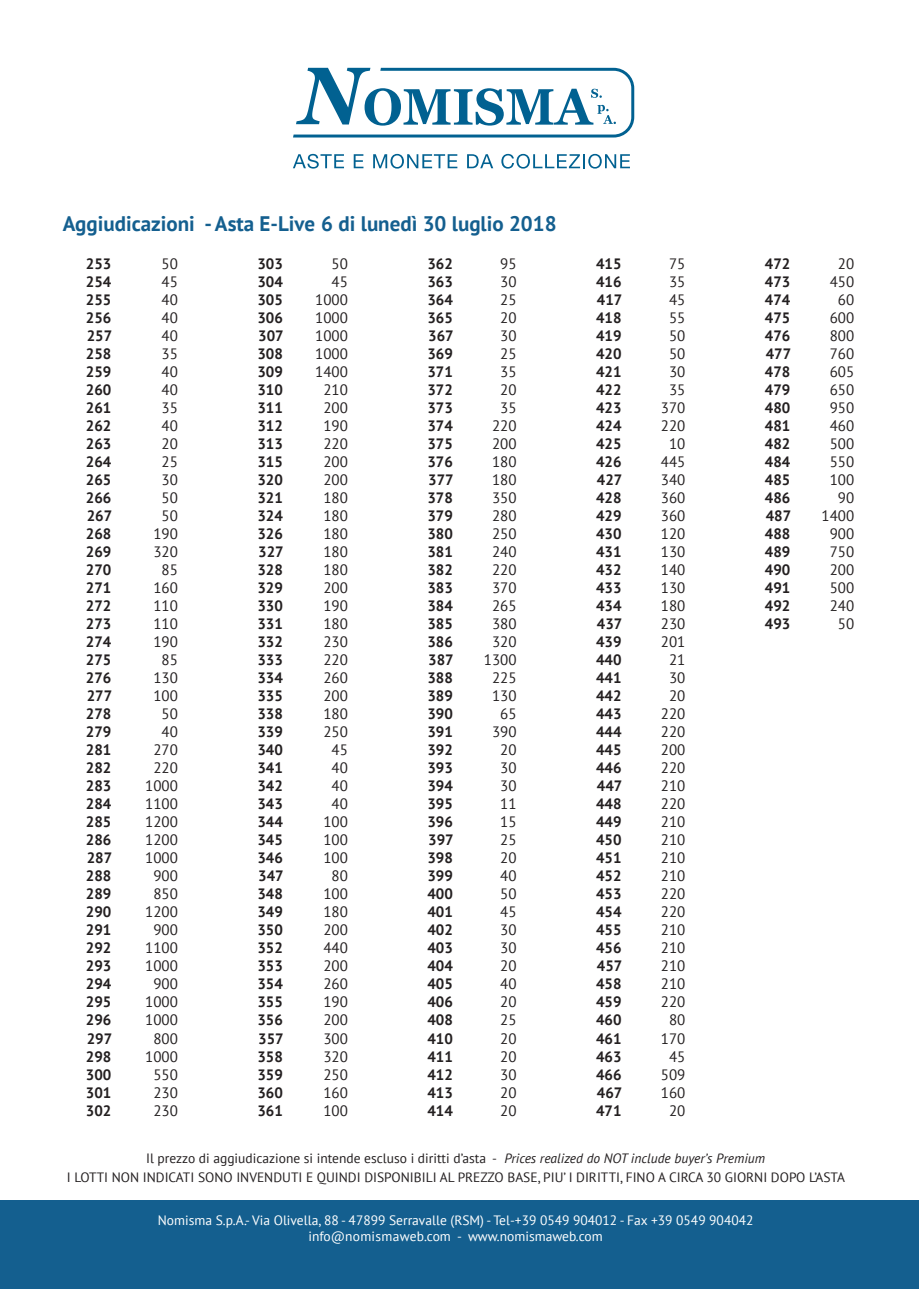
<style>
.page{position:relative;width:919px;height:1289px;background:#fff}
.page>*{position:absolute;margin:0;border:0;box-sizing:border-box;transform-origin:0 0}
.t1{font:700 21px "PT Sans";color:#145f8f}
.t2{font:700 15px/18px "PT Sans";color:#231f20;text-align:justify}
.t3{font:15px/18px "PT Sans";color:#231f20;text-align:right}
.t4{font:13.5px/19.5px "PT Sans";color:#231f20;text-align:center}
.t5{font:13.5px/16.5px "PT Sans";color:#fff;text-align:center}
.s1{font-style:italic}
</style>
<div class="page">
<div style="left:0;top:1200px;width:918px;height:88px;background:#145f8f"></div>
<svg style="left:293px;top:154px;width:51px;height:15px"></svg>
<svg style="left:353px;top:154px;width:10px;height:14px"></svg>
<svg style="left:373px;top:154px;width:84px;height:15px"></svg>
<svg style="left:467px;top:154px;width:26px;height:14px"></svg>
<svg style="left:501px;top:154px;width:129px;height:15px"></svg>
<svg style="left:293px;top:68px;width:341px;height:69px"></svg>
<h1 class="t1" style="left:63px;top:210px;width:495px">Aggiudicazioni - Asta E-Live 6 di lunedì 30 luglio 2018</h1>
<p class="t2" style="left:86px;top:254px;width:28px">253<br>254<br>255<br>256<br>257<br>258<br>259<br>260<br>261<br>262<br>263<br>264<br>265<br>266<br>267<br>268<br>269<br>270<br>271<br>272<br>273<br>274<br>275<br>276<br>277<br>278<br>279<br>281<br>282<br>283<br>284<br>285<br>286<br>287<br>288<br>289<br>290<br>291<br>292<br>293<br>294<br>295<br>296<br>297<br>298<br>300<br>301<br>302</p>
<p class="t3" style="left:145px;top:254px;width:34px">50<br>45<br>40<br>40<br>40<br>35<br>40<br>40<br>35<br>40<br>20<br>25<br>30<br>50<br>50<br>190<br>320<br>85<br>160<br>110<br>110<br>190<br>85<br>130<br>100<br>50<br>40<br>270<br>220<br>1000<br>1100<br>1200<br>1200<br>1000<br>900<br>850<br>1200<br>900<br>1100<br>1000<br>900<br>1000<br>1000<br>800<br>1000<br>550<br>230<br>230</p>
<p class="t2" style="left:257px;top:254px;width:28px">303<br>304<br>305<br>306<br>307<br>308<br>309<br>310<br>311<br>312<br>313<br>315<br>320<br>321<br>324<br>326<br>327<br>328<br>329<br>330<br>331<br>332<br>333<br>334<br>335<br>338<br>339<br>340<br>341<br>342<br>343<br>344<br>345<br>346<br>347<br>348<br>349<br>350<br>352<br>353<br>354<br>355<br>356<br>357<br>358<br>359<br>360<br>361</p>
<p class="t3" style="left:315px;top:254px;width:34px">50<br>45<br>1000<br>1000<br>1000<br>1000<br>1400<br>210<br>200<br>190<br>220<br>200<br>200<br>180<br>180<br>180<br>180<br>180<br>200<br>190<br>180<br>230<br>220<br>260<br>200<br>180<br>250<br>45<br>40<br>40<br>40<br>100<br>100<br>100<br>80<br>100<br>180<br>200<br>440<br>200<br>260<br>190<br>200<br>300<br>320<br>250<br>160<br>100</p>
<p class="t3" style="left:484px;top:254px;width:34px">95<br>30<br>25<br>20<br>30<br>25<br>35<br>20<br>35<br>220<br>200<br>180<br>180<br>350<br>280<br>250<br>240<br>220<br>370<br>265<br>380<br>320<br>1300<br>225<br>130<br>65<br>390<br>20<br>30<br>30<br>11<br>15<br>25<br>20<br>40<br>50<br>45<br>30<br>30<br>20<br>40<br>20<br>25<br>20<br>20<br>30<br>20<br>20</p>
<p class="t2" style="left:764px;top:254px;width:28px">472<br>473<br>474<br>475<br>476<br>477<br>478<br>479<br>480<br>481<br>482<br>484<br>485<br>486<br>487<br>488<br>489<br>490<br>491<br>492<br>493</p>
<p class="t2" style="left:427px;top:254px;width:28px">362<br>363<br>364<br>365<br>367<br>369<br>371<br>372<br>373<br>374<br>375<br>376<br>377<br>378<br>379<br>380<br>381<br>382<br>383<br>384<br>385<br>386<br>387<br>388<br>389<br>390<br>391<br>392<br>393<br>394<br>395<br>396<br>397<br>398<br>399<br>400<br>401<br>402<br>403<br>404<br>405<br>406<br>408<br>410<br>411<br>412<br>413<br>414</p>
<p class="t3" style="left:660px;top:254px;width:26px;text-align:center">75<br>35<br>45<br>55<br>50<br>50<br>30<br>35<br>370<br>220<br>10<br>445<br>340<br>360<br>360<br>120<br>130<br>140<br>130<br>180<br>230<br>201<br>21<br>30<br>20<br>220<br>220<br>200<br>220<br>210<br>220<br>210<br>210<br>210<br>210<br>220<br>220<br>210<br>210<br>210<br>210<br>220<br>80<br>170<br>45<br>509<br>160<br>20</p>
<p class="t2" style="left:596px;top:254px;width:28px">415<br>416<br>417<br>418<br>419<br>420<br>421<br>422<br>423<br>424<br>425<br>426<br>427<br>428<br>429<br>430<br>431<br>432<br>433<br>434<br>437<br>439<br>440<br>441<br>442<br>443<br>444<br>445<br>446<br>447<br>448<br>449<br>450<br>451<br>452<br>453<br>454<br>455<br>456<br>457<br>458<br>459<br>460<br>461<br>463<br>466<br>467<br>471</p>
<p class="t3" style="left:821px;top:254px;width:34px">20<br>450<br>60<br>600<br>800<br>760<br>605<br>650<br>950<br>460<br>500<br>550<br>100<br>90<br>1400<br>900<br>750<br>200<br>500<br>240<br>50</p>
<p class="t4" style="left:67px;top:1147px;width:779px">Il prezzo di aggiudicazione si intende escluso i diritti d’asta - <span class="s1">Prices realized do NOT include buyer’s Premium<br></span>I LOTTI NON INDICATI SONO INVENDUTI E QUINDI DISPONIBILI AL PREZZO BASE, PIU’ I DIRITTI, FINO A CIRCA 30 GIORNI DOPO L’ASTA</p>
<p class="t5" style="left:158px;top:1211px;width:597px">Nomisma S.p.A.- Via Olivella, 88 - 47899 Serravalle (RSM) - Tel-+39 0549 904012 - Fax +39 0549 904042 info@nomismaweb.com - www.nomismaweb.com</p>
</div>
